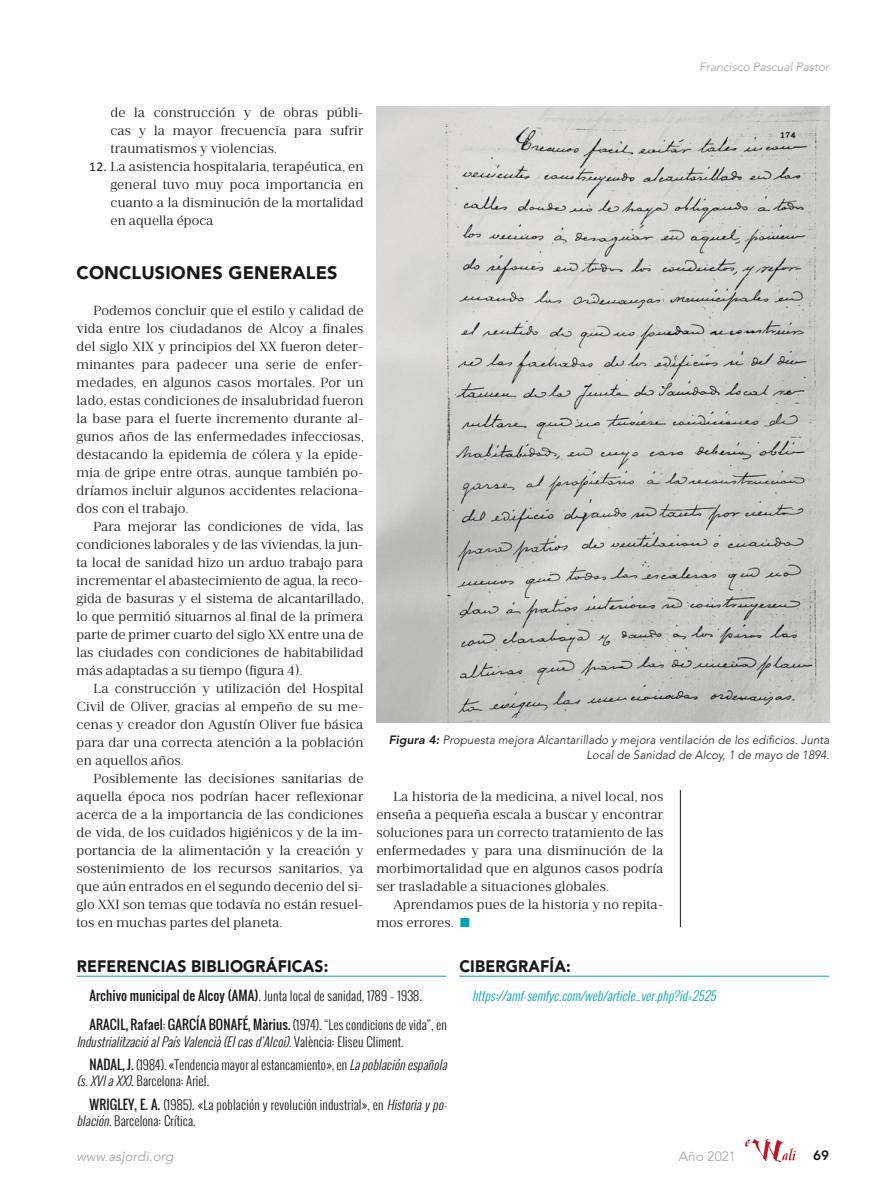
<style>
.page{position:relative;width:893px;height:1191px;background:#fff}
.page>*{position:absolute;margin:0;border:0;box-sizing:border-box;transform-origin:0 0}
.t1{font:900 18px "Avenir LT Std";letter-spacing:.01em;color:#1a171c}
.Intratítulo_niv1{font:900 16.5px "Avenir LT Std";letter-spacing:.01em;color:#1a171c;scale:.95 1}
.t2{font:13.5px/18px "Jules Text";letter-spacing:.005em;color:#1a171c;text-align:justify}
.t3{font:italic 300 13.5px "Avenir LT Std";letter-spacing:.01em;color:#9d9ea0}
.t4{font:300 13.5px "Avenir LT Std";letter-spacing:.01em;color:#9d9ea0}
.t5{font:800 13.5px "Avenir LT Std";color:#1a171c}
.t6{font:300 12.75px/16.5px "Oswald";letter-spacing:.01em;color:#1a171c}
.t7{font:italic 300 12.75px "Oswald";color:#00a3b4}
.t8{font:italic 300 12px/14.4px "Avenir LT Std";letter-spacing:.01em;color:#1a171c;text-align:right;scale:.95 1}
.t9{font:italic 300 12px "Avenir LT Std";color:#9d9ea0}
.s1{font-family:"Calibri"}
.s2{font-weight:800}
.s3{font-family:"So Square";font-size:12px;color:#00a3b4}
.s4{font-weight:400}
.s5{font-style:italic}
</style>
<div class="page">
<hr style="left:77px;top:975px;width:369px;height:1px;background:#00a3b4">
<img style="left:376px;top:106px;width:453px;height:616px">
<hr style="left:459px;top:975px;width:370px;height:1px;background:#00a3b4">
<hr style="left:680px;top:790px;width:1px;height:137px;background:#1a171c">
<svg style="left:745px;top:1138px;width:51px;height:24px"></svg>
<p class="t9" style="left:700px;top:60px;width:131px">Francisco Pascual Pastor</p>
<p class="t2" style="left:111px;top:103px;width:254px">de la construcción y de obras públi&shy;cas y la mayor frecuencia para sufrir traumatismos y violencias.</p>
<p class="t2" style="left:111px;top:157px;width:255px;text-indent:-21px"><span class="s1">12.</span> La asistencia hospitalaria, terapéutica, en general tuvo muy poca importancia en cuanto a la disminución de la mortalidad en aquella época</p>
<p class="t1" style="left:77px;top:262px;width:263px">CONCLUSIONES GENERALES</p>
<p class="t2" style="left:77px;top:301px;width:289px;text-indent:17px">Podemos concluir que el estilo y calidad de vida entre los ciudadanos de Alcoy a finales del siglo XIX y principios del XX fueron deter&shy;minantes para padecer una serie de enfer&shy;medades, en algunos casos mortales. Por un lado, estas condiciones de insalubridad fueron la base para el fuerte incremento durante al&shy;gunos años de las enfermedades infecciosas, destacando la epidemia de cólera y la epide&shy;mia de gripe entre otras, aunque también po&shy;dríamos incluir algunos accidentes relaciona&shy;dos con el trabajo.</p>
<p class="t2" style="left:77px;top:517px;width:289px;text-indent:17px">Para mejorar las condiciones de vida, las condiciones laborales y de las viviendas, la jun&shy;ta local de sanidad hizo un arduo trabajo para incrementar el abastecimiento de agua, la reco&shy;gida de basuras y el sistema de alcantarillado, lo que permitió situarnos al final de la primera parte de primer cuarto del siglo XX entre una de las ciudades con condiciones de habitabilidad más adaptadas a su tiempo (figura 4).</p>
<p class="t2" style="left:77px;top:679px;width:289px;text-indent:17px">La construcción y utilización del Hospital Civil de Oliver, gracias al empeño de su me&shy;cenas y creador don Agustín Oliver fue básica para dar una correcta atención a la población en aquellos años.</p>
<p class="t2" style="left:77px;top:769px;width:289px;text-indent:17px">Posiblemente las decisiones sanitarias de aquella época nos podrían hacer reflexionar acerca de a la importancia de las condiciones de vida, de los cuidados higiénicos y de la im&shy;portancia de la alimentación y la creación y sostenimiento de los recursos sanitarios, ya que aún entrados en el segundo decenio del si&shy;glo XXI son temas que todavía no están resuel&shy;tos en muchas partes del planeta.</p>
<p class="t8" style="left:389px;top:733px;width:465px"><span class="s2">Figura 4:</span> Propuesta mejora Alcantarillado y mejora ventilación de los edificios. Junta<br>Local de Sanidad de Alcoy, 1 de mayo de 1894.</p>
<p class="t2" style="left:376px;top:786px;width:289px;text-indent:17px">La historia de la medicina, a nivel local, nos enseña a pequeña escala a buscar y encontrar soluciones para un correcto tratamiento de las enfermedades y para una disminución de la morbimortalidad que en algunos casos podría ser trasladable a situaciones globales.</p>
<p class="t2" style="left:376px;top:894px;width:289px;text-indent:17px">Aprendamos pues de la historia y no repita&shy;mos errores. <span class="s3">b</span></p>
<p class="Intratítulo_niv1" style="left:77px;top:955px;width:266px">REFERENCIAS BIBLIOGRÁFICAS:</p>
<p class="t6" style="left:90px;top:987px;width:334px"><span class="s4">Archivo municipal de Alcoy (AMA)</span>. Junta local de sanidad, 1789 – 1938.</p>
<p class="t6" style="left:77px;top:1016px;width:371px;text-indent:13px"><span class="s4">ARACIL, Rafael</span>; <span class="s4">GARCÍA BONAFÉ, Màrius.</span> (1974). “Les condicions de vida”, en<br><span class="s5">IndustrialitzacióalPaísValencià(Elcasd’Alcoi).</span>V a l è n c i a : E l i s e u C l i m e n t .</p>
<p class="t6" style="left:77px;top:1056px;width:375px;text-indent:13px"><span class="s4">NADAL, J.</span> (1984). «Tendencia mayor al estancamiento», en <span class="s5">Lapoblaciónespañola (s.XVIaXX).</span>Barcelona: Ariel.</p>
<p class="t6" style="left:77px;top:1096px;width:375px;text-indent:13px"><span class="s4">WRIGLEY, E. A.</span> (1985). «La población y revolución industrial», en <span class="s5">Historiaypo&shy;blación</span>. Barcelona: Crítica.</p>
<p class="Intratítulo_niv1" style="left:459px;top:955px;width:119px">CIBERGRAFÍA:</p>
<p class="t7" style="left:472px;top:986px;width:249px">https://amf-semfyc.com/web/article_ver.php?id=2525</p>
<p class="t3" style="left:77px;top:1147px;width:98px">www.asjordi.org</p>
<p class="t4" style="left:679px;top:1147px;width:59px">Año 2021</p>
<p class="t5" style="left:813px;top:1147px;width:18px">69</p>
</div>
